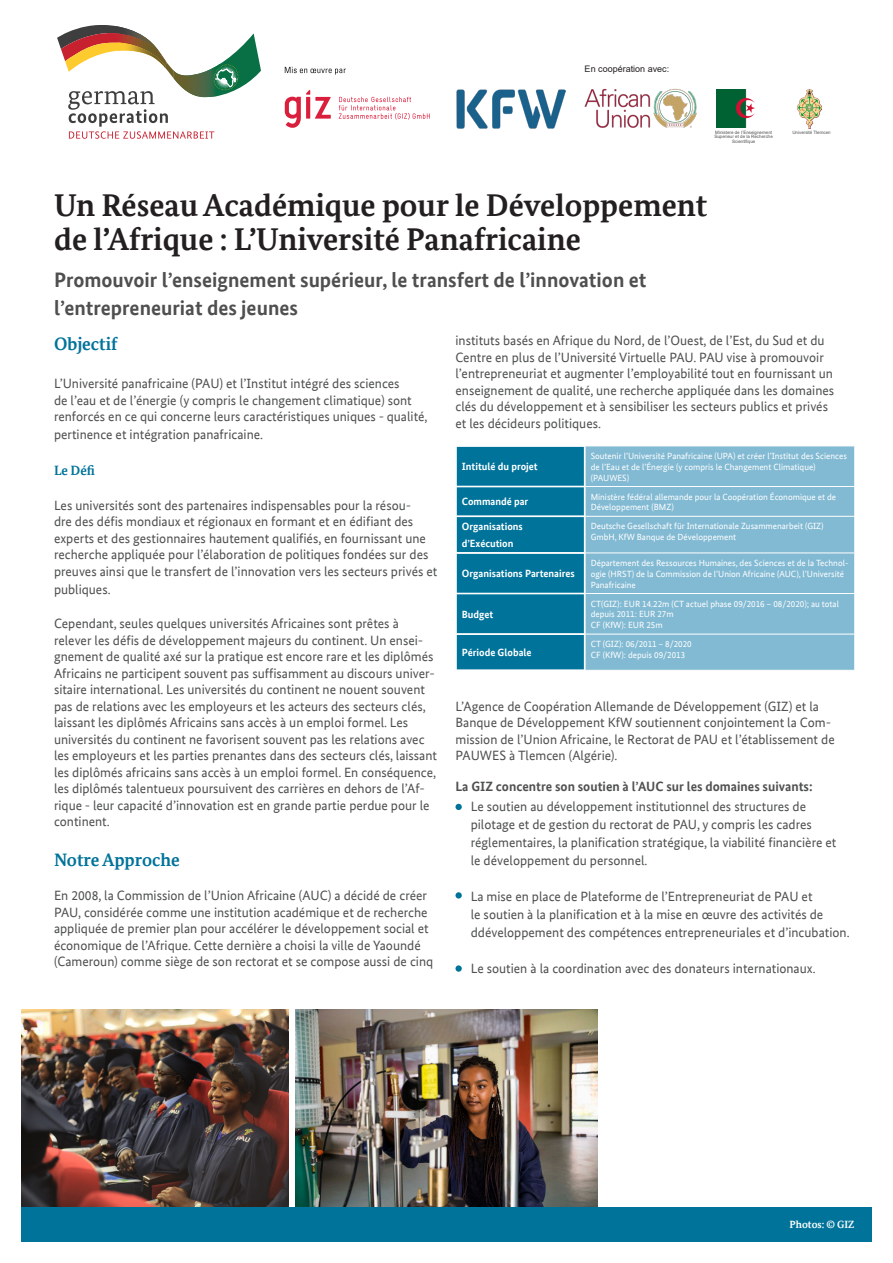
<style>
.page{position:relative;width:893px;height:1263px;background:#fff}
.page>*{position:absolute;margin:0;border:0;box-sizing:border-box;transform-origin:0 0}
.t1{font:700 31.5px/34.5px "Bundes Serif Office";color:#231f20}
.t2{font:700 21px "Bundes Sans Office";color:#504f4f}
.t3{font:700 18px "Bundes Serif Office";color:#00739a}
.t4{font:13.5px/16.5px "Bundes Sans Office";color:#4f5151}
.t5{font:700 13.5px "Bundes Sans Office";color:#4f5151}
.t6{font:700 13.5px "Bundes Serif Office";color:#00739a}
.t7{font:700 10.5px "Bundes Sans Office";color:#fff}
.t8{font:700 10.5px "Bundes Serif Office";color:#fff}
.t9{font:9px/10.8px "Bundes Sans Office";color:#fff}
.t10{font:9px "Arial";color:#231f20}
.t11{font:4.5px/4.5px "Arial";color:#4f5151;text-align:center}
</style>
<div class="page">
<svg style="left:57px;top:25px;width:204px;height:114px"></svg>
<svg style="left:285px;top:90px;width:46px;height:38px"></svg>
<svg style="left:339px;top:97px;width:91px;height:23px"></svg>
<svg style="left:285px;top:67px;width:61px;height:8px"></svg>
<img style="left:585px;top:88px;width:112px;height:40px">
<div style="left:586px;top:447px;width:268px;height:223px;background:#82bad3"></div>
<hr style="left:585px;top:486px;width:270px;height:1px;background:#fff">
<svg style="left:854px;top:487px;width:1px;height:29px"></svg>
<hr style="left:585px;top:516px;width:270px;height:1px;background:#fff">
<hr style="left:585px;top:552px;width:270px;height:1px;background:#fff">
<hr style="left:585px;top:593px;width:270px;height:1px;background:#fff">
<hr style="left:585px;top:634px;width:270px;height:1px;background:#fff">
<div style="left:456px;top:446px;width:128px;height:224px;background:#00739a"></div>
<hr style="left:456px;top:516px;width:128px;height:1px;background:#fff">
<hr style="left:456px;top:517px;width:1px;height:35px;background:#fff">
<hr style="left:456px;top:552px;width:128px;height:1px;background:#fff">
<hr style="left:456px;top:553px;width:128px;height:1px;background:#fff">
<hr style="left:456px;top:553px;width:1px;height:40px;background:#fff">
<hr style="left:456px;top:593px;width:128px;height:1px;background:#fff">
<hr style="left:456px;top:594px;width:128px;height:1px;background:#fff">
<hr style="left:456px;top:594px;width:1px;height:40px;background:#fff">
<hr style="left:456px;top:633px;width:128px;height:1px;background:#fff">
<hr style="left:456px;top:634px;width:128px;height:1px;background:#fff">
<hr style="left:456px;top:634px;width:1px;height:36px;background:#fff">
<img style="left:296px;top:1009px;width:301px;height:199px">
<img style="left:456px;top:90px;width:110px;height:38px">
<img style="left:716px;top:89px;width:39px;height:39px">
<img style="left:797px;top:89px;width:24px;height:39px">
<div style="left:455px;top:804px;width:7px;height:6px;background:#00739a;border-radius:50%"></div>
<div style="left:455px;top:892px;width:7px;height:6px;background:#00739a;border-radius:50%"></div>
<svg style="left:455px;top:965px;width:7px;height:7px"></svg>
<img style="left:21px;top:1009px;width:267px;height:199px">
<div style="left:21px;top:1208px;width:851px;height:34px;background:#00739a"></div>
<p class="t10" style="left:585px;top:63px;width:86px">En coopération avec:</p>
<p class="t11" style="left:715px;top:130px;width:58px">Ministere de I’Enseignement</p>
<p class="t11" style="left:792px;top:130px;width:40px">Université Tlemcen</p>
<p class="t11" style="left:714px;top:134px;width:60px">Superieur et de la Recherche<br>Scientifique</p>
<p class="t1" style="left:54px;top:188px;width:655px">Un Réseau Académique pour le Développement de l’Afrique : L’Université Panafricaine</p>
<p class="t2" style="left:54px;top:267px;width:594px">Promouvoir l’enseignement supérieur, le transfert de l’innovation et</p>
<p class="t2" style="left:54px;top:296px;width:245px">l’entrepreneuriat des jeunes</p>
<p class="t3" style="left:54px;top:333px;width:65px">Objectif</p>
<p class="t4" style="left:54px;top:375px;width:375px">L’Université panafricaine (PAU) et l’Institut intégré des sciences<br>de l’eau et de l’énergie (y compris le changement climatique) sont renforcés en ce qui concerne leurs caractéristiques uniques - qualité,</p>
<p class="t4" style="left:54px;top:426px;width:211px">pertinence et intégration panafricaine.</p>
<p class="t6" style="left:54px;top:463px;width:43px">Le Défi</p>
<p class="t4" style="left:54px;top:497px;width:385px">Les universités sont des partenaires indispensables pour la résou-<br>dre des défis mondiaux et régionaux en formant et en édifiant des experts et des gestionnaires hautement qualifiés, en fournissant une recherche appliquée pour l’élaboration de politiques fondées sur des preuves ainsi que le transfert de l’innovation vers les secteurs privés et</p>
<p class="t4" style="left:54px;top:581px;width:58px">publiques.</p>
<p class="t4" style="left:54px;top:615px;width:385px">Cependant, seules quelques universités Africaines sont prêtes à relever les défis de développement majeurs du continent. Un ensei&shy;gnement de qualité axé sur la pratique est encore rare et les diplômés Africains ne participent souvent pas suffisamment au discours univer&shy;sitaire international. Les universités du continent ne nouent souvent pas de relations avec les employeurs et les acteurs des secteurs clés, laissant les diplômés Africains sans accès à un emploi formel. Les universités du continent ne favorisent souvent pas les relations avec les employeurs et les parties prenantes dans des secteurs clés, laissant les diplômés africains sans accès à un emploi formel. En conséquence, les diplômés talentueux poursuivent des carrières en dehors de l’Af&shy;rique - leur capacité d’innovation est en grande partie perdue pour le continent.</p>
<p class="t3" style="left:54px;top:849px;width:127px">Notre Approche</p>
<p class="t4" style="left:54px;top:887px;width:381px">En 2008, la Commission de l’Union Africaine (AUC) a décidé de créer PAU, considérée comme une institution académique et de recherche appliquée de premier plan pour accélérer le développement social et économique de l’Afrique. Cette dernière a choisi la ville de Yaoundé (Cameroun) comme siège de son rectorat et se compose aussi de cinq</p>
<p class="t4" style="left:455px;top:333px;width:380px">instituts basés en Afrique du Nord, de l’Ouest, de l’Est, du Sud et du Centre en plus de l’Université Virtuelle PAU. PAU vise à promouvoir l’entrepreneuriat et augmenter l’employabilité tout en fournissant un enseignement de qualité, une recherche appliquée dans les domaines clés du développement et à sensibiliser les secteurs publics et privés et les décideurs politiques.</p>
<p class="t7" style="left:462px;top:461px;width:77px">Intitulé du projet</p>
<p class="t9" style="left:591px;top:450px;width:258px">Soutenir l’Université Panafricaine (UPA) et créer l’Institut des Sciences de l’Eau et de l’Énergie (y compris le Changement Climatique) (PAUWES)</p>
<p class="t7" style="left:462px;top:496px;width:68px">Commandé par</p>
<p class="t9" style="left:591px;top:491px;width:247px">Ministère fédéral allemande pour la Coopération Économique et de<br>Développement (BMZ)</p>
<p class="t7" style="left:462px;top:521px;width:63px">Organisations</p>
<p class="t7" style="left:462px;top:537px;width:53px">d’Exécution</p>
<p class="t9" style="left:591px;top:521px;width:235px">Deutsche Gesellschaft für Internationale Zusammenarbeit (GIZ)<br>GmbH, KfW Banque de Développement</p>
<p class="t7" style="left:462px;top:568px;width:114px">Organisations Partenaires</p>
<p class="t9" style="left:591px;top:557px;width:259px">Département des Ressources Humaines, des Sciences et de la Technol&shy;ogie (HRST) de la Commission de l’Union Africaine (AUC), l’Université<br>Panafricaine</p>
<p class="t7" style="left:462px;top:608px;width:33px">Budget</p>
<p class="t9" style="left:591px;top:598px;width:250px">CT(GIZ): EUR 14.22m (CT actuel phase 09/2016 – 08/2020); au total depuis 2011: EUR 27m</p>
<p class="t9" style="left:591px;top:620px;width:74px">CF (KfW): EUR 25m</p>
<p class="t7" style="left:462px;top:646px;width:71px">Période Globale</p>
<p class="t9" style="left:591px;top:639px;width:103px">CT (GIZ): 06/2011 – 8/2020</p>
<p class="t9" style="left:591px;top:649px;width:96px">CF (KfW): depuis 09/2013</p>
<p class="t4" style="left:455px;top:698px;width:381px">L’Agence de Coopération Allemande de Développement (GIZ) et la Banque de Développement KfW soutiennent conjointement la Com&shy;mission de l’Union Africaine, le Rectorat de PAU et l’établissement de PAUWES à Tlemcen (Algérie).</p>
<p class="t4" style="left:471px;top:798px;width:337px">Le soutien au développement institutionnel des structures de</p>
<p class="t4" style="left:471px;top:816px;width:343px">pilotage et de gestion du rectorat de PAU, y compris les cadres</p>
<p class="t4" style="left:471px;top:834px;width:367px">réglementaires, la planification stratégique, la viabilité financière et</p>
<p class="t4" style="left:471px;top:852px;width:178px">le développement du personnel.</p>
<p class="t4" style="left:471px;top:888px;width:343px">La mise en place de Plateforme de l’Entrepreneuriat de PAU et</p>
<p class="t4" style="left:471px;top:906px;width:354px">le soutien à la planification et à la mise en œuvre des activités de</p>
<p class="t4" style="left:471px;top:924px;width:380px">ddéveloppement des compétences entrepreneuriales et d’incubation.</p>
<p class="t4" style="left:471px;top:960px;width:346px">Le soutien à la coordination avec des donateurs internationaux.</p>
<p class="t5" style="left:455px;top:778px;width:359px">La GIZ concentre son soutien à l’AUC sur les domaines suivants:</p>
<p class="t8" style="left:790px;top:1218px;width:66px">Photos: © GIZ</p>
</div>
